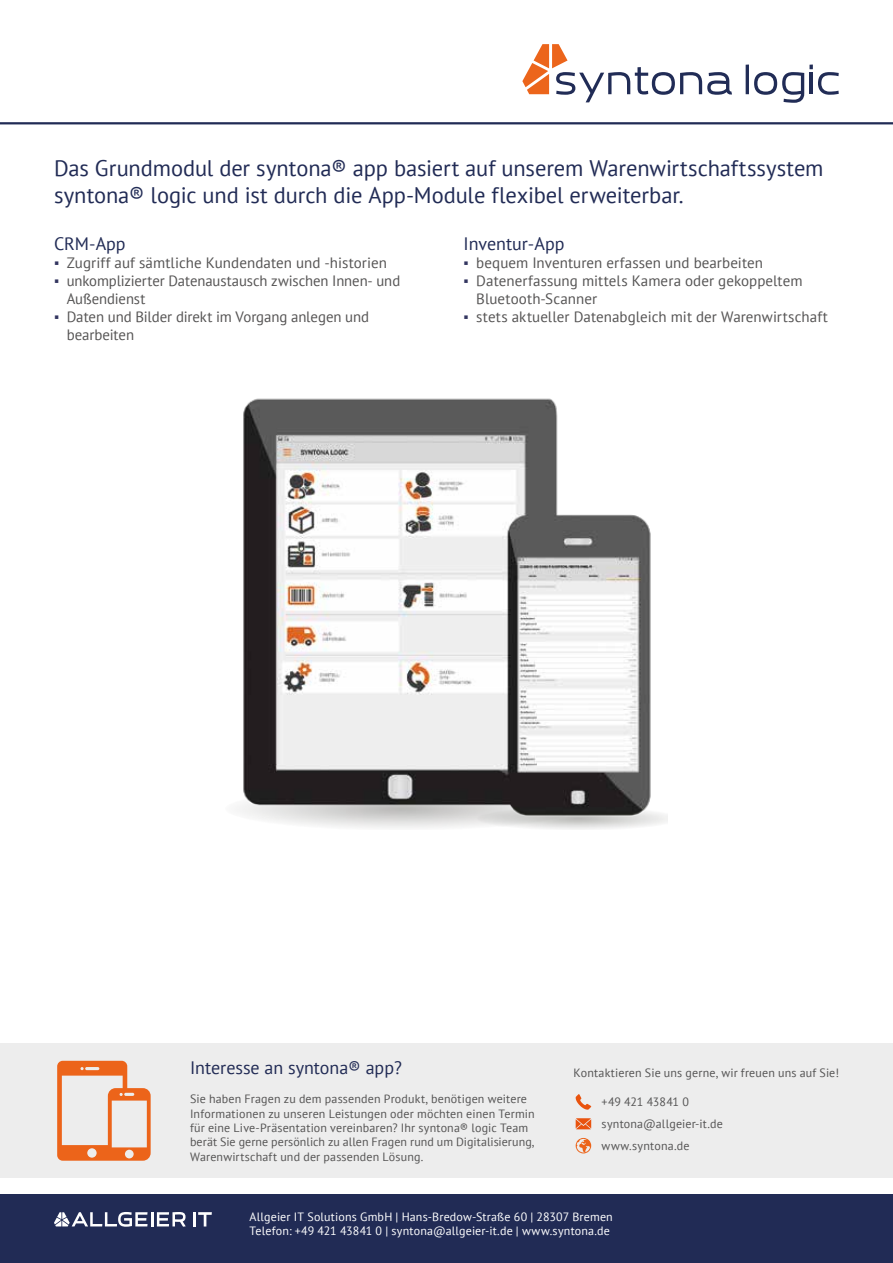
<style>
.page{position:relative;width:893px;height:1263px;background:#fff}
.page>*{position:absolute;margin:0;border:0;box-sizing:border-box;transform-origin:0 0}
.t1{font:22.5px/27px "PT Sans";letter-spacing:-.005em;color:#212b55}
.t2{font:18px "PT Sans";color:#212b55}
.t3{font:15px/18px "PT Sans";color:#555454}
.t4{font:12px/14.4px "PT Sans";letter-spacing:.015em;color:#555454}
.t5{font:12px/14.4px "PT Sans";letter-spacing:.015em;color:#fff}
.t6{font:12px "PT Sans";letter-spacing:-.005em;color:#555454}
.s1{font-family:"Calibri";color:#333660}
</style>
<div class="page">
<hr style="left:746px;top:65px;width:3px;height:29px;background:#212c56">
<svg style="left:754px;top:65px;width:85px;height:38px"></svg>
<svg style="left:522px;top:44px;width:210px;height:58px"></svg>
<hr style="left:0;top:122px;width:893px;height:2px;background:#212b55">
<div style="left:0;top:1195px;width:893px;height:68px;background:#212b55"></div>
<hr style="left:193px;top:1212px;width:3px;height:14px;background:#fff">
<svg style="left:198px;top:1212px;width:14px;height:14px"></svg>
<hr style="left:151px;top:1212px;width:3px;height:14px;background:#fff">
<svg style="left:157px;top:1212px;width:29px;height:15px"></svg>
<svg style="left:54px;top:1212px;width:94px;height:15px"></svg>
<img style="left:237px;top:398px;width:430px;height:431px">
<div style="left:0;top:1044px;width:893px;height:134px;background:#ededed"></div>
<svg style="left:57px;top:1061px;width:94px;height:100px"></svg>
<svg style="left:576px;top:1118px;width:15px;height:11px"></svg>
<svg style="left:576px;top:1094px;width:15px;height:16px"></svg>
<svg style="left:576px;top:1138px;width:15px;height:15px"></svg>
<h1 class="t1" style="left:54px;top:154px;width:771px">Das Grundmodul der syntona® app basiert auf unserem Warenwirtschaftssystem syntona® logic und ist durch die App-Module flexibel erweiterbar.</h1>
<h2 class="t2" style="left:54px;top:232px;width:73px">CRM-App</h2>
<p class="t3" style="left:54px;top:254px;width:334px"><span class="s1">▪</span> Zugriff auf sämtliche Kundendaten und -historien</p>
<p class="t3" style="left:67px;top:272px;width:335px;text-indent:-13px"><span class="s1">▪</span> unkomplizierter Datenaustausch zwischen Innen- und<br>Außendienst</p>
<p class="t3" style="left:67px;top:308px;width:304px;text-indent:-13px"><span class="s1">▪</span> Daten und Bilder direkt im Vorgang anlegen und bearbeiten</p>
<h2 class="t2" style="left:463px;top:232px;width:102px">Inventur-App</h2>
<p class="t3" style="left:463px;top:254px;width:301px"><span class="s1">▪</span> bequem Inventuren erfassen und bearbeiten</p>
<p class="t3" style="left:476px;top:272px;width:328px;text-indent:-13px"><span class="s1">▪</span> Datenerfassung mittels Kamera oder gekoppeltem<br>Bluetooth-Scanner</p>
<p class="t3" style="left:463px;top:308px;width:366px"><span class="s1">▪</span> stets aktueller Datenabgleich mit der Warenwirtschaft</p>
<h2 class="t2" style="left:190px;top:1056px;width:213px">Interesse an syntona® app?</h2>
<p class="t4" style="left:190px;top:1091px;width:346px">Sie haben Fragen zu dem passenden Produkt, benötigen weitere Informationen zu unseren Leistungen oder möchten einen Termin für eine Live-Präsentation vereinbaren? Ihr syntona® logic Team berät Sie gerne persönlich zu allen Fragen rund um Digitalisierung, Warenwirtschaft und der passenden Lösung.</p>
<p class="t4" style="left:573px;top:1065px;width:267px">Kontaktieren Sie uns gerne, wir freuen uns auf Sie!</p>
<p class="t6" style="left:602px;top:1094px;width:89px">+49 421 43841 0</p>
<p class="t4" style="left:602px;top:1116px;width:123px">syntona@allgeier-it.de</p>
<p class="t4" style="left:602px;top:1138px;width:89px">www.syntona.de</p>
<p class="t5" style="left:250px;top:1209px;width:365px">Allgeier IT Solutions GmbH | Hans-Bredow-Straße 60 | 28307 Bremen<br>Telefon: +49 421 43841 0 | syntona@allgeier-it.de | www.syntona.de</p>
</div>
